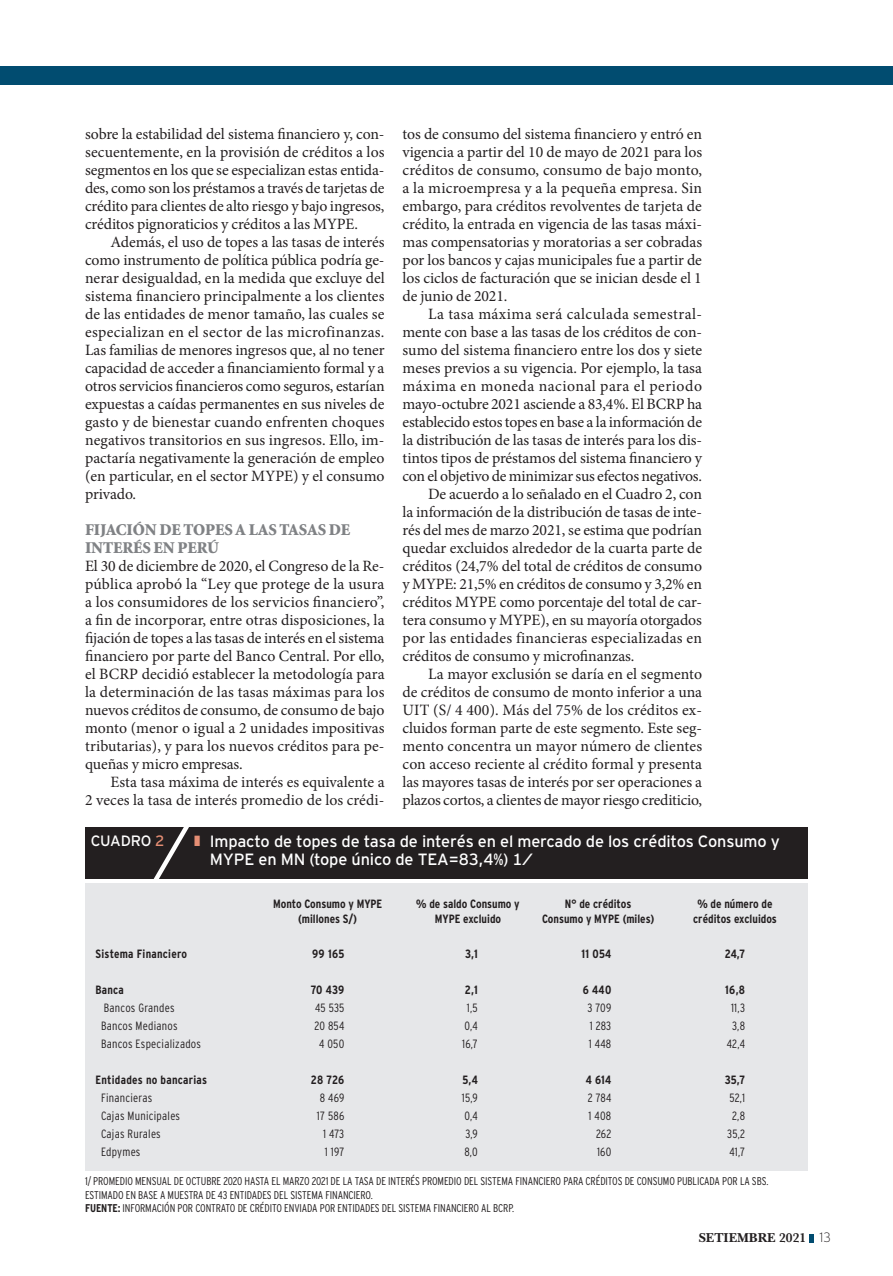
<style>
.page{position:relative;width:893px;height:1276px;background:#fff}
.page>*{position:absolute;margin:0;border:0;box-sizing:border-box;transform-origin:0 0}
.TITULOS_GRISES{font:900 16.5px/18px "Minion Std";letter-spacing:-.005em;color:#808285}
.t1{font:16.35px/18px "Interstate Mono";letter-spacing:-.01em;color:#fff}
.CUERPO_INDENTADO{font:15.75px/18px "Minion Pro";letter-spacing:-.005em;color:#231f20;text-align:justify}
.CUERPO_SIN_INDENTADO{font:15.75px/18px "Minion Pro";color:#231f20;text-align:justify}
.t2{font:15px "Interstate Mono";letter-spacing:-.02em;color:#fff}
.t3{font:13.5px "New Baskerville Bold SC";color:#231f20}
.t4{font:300 condensed 12px "Interstate";letter-spacing:.02em;color:#231f20}
.t5{font:700 condensed 12px/15px "Interstate";color:#231f20;text-align:center}
.t6{font:700 condensed 12px "Interstate";letter-spacing:.02em;color:#231f20}
.t7{font:300 condensed 11.25px "Interstate";letter-spacing:-.01em;color:#231f20}
.s1{color:#e68e74}
.s2{font-weight:700}
.s3{font-family:"Baskerville";font-weight:600}
.s4{font-family:"Interstate";font-weight:200}
</style>
<div class="page">
<svg style="left:809px;top:1234px;width:4px;height:8px"></svg>
<div style="left:0;top:67px;width:893px;height:18px;background:#014c70"></div>
<div style="left:85px;top:883px;width:723px;height:287px;background:#e6e7e9"></div>
<div style="left:85px;top:827px;width:723px;height:51px;background:#231f20"></div>
<svg style="left:154px;top:827px;width:35px;height:51px"></svg>
<p class="CUERPO_INDENTADO" style="left:85px;top:125px;width:301px">sobre la estabilidad del sistema financiero y, con&shy;secuentemente, en la provisión de créditos a los segmentos en los que se especializan estas entida&shy;des, como son los préstamos a través de tarjetas de crédito para clientes de alto riesgo y bajo ingresos, créditos pignoraticios y créditos a las MYPE.</p>
<p class="CUERPO_INDENTADO" style="left:85px;top:233px;width:301px;text-indent:26px">Además, el uso de topes a las tasas de interés como instrumento de política pública podría ge&shy;nerar desigualdad, en la medida que excluye del sistema financiero principalmente a los clientes de las entidades de menor tamaño, las cuales se especializan en el sector de las microfinanzas.<br>Las familias de menores ingresos que, al no tener capacidad de acceder a financiamiento formal y a otros servicios financieros como seguros, estarían expuestas a caídas permanentes en sus niveles de gasto y de bienestar cuando enfrenten choques negativos transitorios en sus ingresos. Ello, im&shy;pactaría negativamente la generación de empleo (en particular, en el sector MYPE) y el consumo privado.</p>
<p class="TITULOS_GRISES" style="left:85px;top:521px;width:267px">FIJACIÓN DE TOPES A LAS TASAS DE<br>INTERÉS EN PERÚ</p>
<p class="CUERPO_SIN_INDENTADO" style="left:85px;top:557px;width:301px">El 30 de diciembre de 2020, el Congreso de la Re&shy;pública aprobó la “Ley que protege de la usura a los consumidores de los servicios financiero”, a fin de incorporar, entre otras disposiciones, la fijación de topes a las tasas de interés en el sistema financiero por parte del Banco Central. Por ello, el BCRP decidió establecer la metodología para la determinación de las tasas máximas para los nuevos créditos de consumo, de consumo de bajo monto (menor o igual a 2 unidades impositivas tributarias), y para los nuevos créditos para pe&shy;queñas y micro empresas.</p>
<p class="CUERPO_INDENTADO" style="left:85px;top:773px;width:301px;text-align:right">Esta tasa máxima de interés es equivalente a<br>2 veces la tasa de interés promedio de los crédi-</p>
<p class="CUERPO_INDENTADO" style="left:403px;top:125px;width:301px">tos de consumo del sistema financiero y entró en vigencia a partir del 10 de mayo de 2021 para los créditos de consumo, consumo de bajo monto, a la microempresa y a la pequeña empresa. Sin embargo, para créditos revolventes de tarjeta de crédito, la entrada en vigencia de las tasas máxi&shy;mas compensatorias y moratorias a ser cobradas por los bancos y cajas municipales fue a partir de los ciclos de facturación que se inician desde el 1 de junio de 2021.</p>
<p class="CUERPO_INDENTADO" style="left:403px;top:305px;width:301px;text-indent:26px">La tasa máxima será calculada semestral&shy;mente con base a las tasas de los créditos de con&shy;sumo del sistema financiero entre los dos y siete meses previos a su vigencia. Por ejemplo, la tasa máxima en moneda nacional para el periodo mayo-octubre 2021 asciende a 83,4%. El BCRP ha establecido estos topes en base a la información de la distribución de las tasas de interés para los dis&shy;tintos tipos de préstamos del sistema financiero y con el objetivo de minimizar sus efectos negativos.</p>
<p class="CUERPO_INDENTADO" style="left:403px;top:485px;width:301px;text-indent:26px">De acuerdo a lo señalado en el Cuadro 2, con la información de la distribución de tasas de inte&shy;rés del mes de marzo 2021, se estima que podrían quedar excluidos alrededor de la cuarta parte de créditos (24,7% del total de créditos de consumo y MYPE: 21,5% en créditos de consumo y 3,2% en créditos MYPE como porcentaje del total de car&shy;tera consumo y MYPE), en su mayoría otorgados por las entidades financieras especializadas en créditos de consumo y microfinanzas.</p>
<p class="CUERPO_INDENTADO" style="left:403px;top:665px;width:301px;text-indent:26px">La mayor exclusión se daría en el segmento de créditos de consumo de monto inferior a una UIT (S/ 4 400). Más del 75% de los créditos ex&shy;cluidos forman parte de este segmento. Este seg&shy;mento concentra un mayor número de clientes con acceso reciente al crédito formal y presenta las mayores tasas de interés por ser operaciones a plazos cortos, a clientes de mayor riesgo crediticio,</p>
<p class="t2" style="left:91px;top:832px;width:75px">CUADRO <span class="s1">2</span></p>
<p class="t1" style="left:210px;top:832px;width:571px">Impacto de topes de tasa de interés en el mercado de los créditos Consumo y<br>MYPE en MN (tope único de TEA=83,4%) 1/</p>
<p class="t5" style="left:273px;top:896px;width:111px">Monto Consumo y MYPE</p>
<p class="t5" style="left:298px;top:911px;width:61px">(millones S/)</p>
<p class="t5" style="left:416px;top:896px;width:105px">% de saldo Consumo y<br>MYPE excluido</p>
<p class="t5" style="left:565px;top:896px;width:68px">N° de créditos</p>
<p class="t5" style="left:697px;top:896px;width:77px">% de número de</p>
<p class="t5" style="left:693px;top:911px;width:85px">créditos excluidos</p>
<p class="t5" style="left:542px;top:911px;width:114px">Consumo y MYPE (miles)</p>
<p class="t6" style="left:96px;top:947px;width:93px">Sistema Financiero</p>
<p class="t5" style="left:312px;top:946px;width:34px">99 165</p>
<p class="t5" style="left:465px;top:946px;width:14px">3,1</p>
<p class="t5" style="left:581px;top:946px;width:31px">11 054</p>
<p class="t5" style="left:725px;top:946px;width:22px">24,7</p>
<p class="t5" style="left:96px;top:982px;width:30px">Banca</p>
<p class="t5" style="left:311px;top:982px;width:35px">70 439</p>
<p class="t5" style="left:465px;top:982px;width:15px">2,1</p>
<p class="t5" style="left:583px;top:982px;width:30px">6 440</p>
<p class="t5" style="left:725px;top:982px;width:21px">16,8</p>
<p class="t4" style="left:104px;top:1001px;width:72px">Bancos Grandes</p>
<p class="t4" style="left:315px;top:1001px;width:31px">45 535</p>
<p class="t4" style="left:467px;top:1001px;width:12px">1,5</p>
<p class="t4" style="left:587px;top:1001px;width:25px">3 709</p>
<p class="t4" style="left:731px;top:1001px;width:16px">11,3</p>
<p class="t4" style="left:101px;top:1019px;width:78px">Bancos Medianos</p>
<p class="t4" style="left:314px;top:1019px;width:31px">20 854</p>
<p class="t4" style="left:464px;top:1019px;width:15px">0,4</p>
<p class="t4" style="left:590px;top:1019px;width:23px">1 283</p>
<p class="t4" style="left:732px;top:1019px;width:14px">3,8</p>
<p class="t4" style="left:101px;top:1037px;width:101px">Bancos Especializados</p>
<p class="t4" style="left:319px;top:1037px;width:27px">4 050</p>
<p class="t4" style="left:462px;top:1037px;width:17px">16,7</p>
<p class="t4" style="left:589px;top:1037px;width:24px">1 448</p>
<p class="t4" style="left:727px;top:1037px;width:20px">42,4</p>
<p class="t6" style="left:96px;top:1073px;width:113px">Entidades no bancarias</p>
<p class="t5" style="left:311px;top:1072px;width:35px">28 726</p>
<p class="t5" style="left:463px;top:1072px;width:17px">5,4</p>
<p class="t5" style="left:586px;top:1072px;width:27px">4 614</p>
<p class="t5" style="left:725px;top:1072px;width:22px">35,7</p>
<p class="t4" style="left:101px;top:1091px;width:53px">Financieras</p>
<p class="t4" style="left:320px;top:1091px;width:26px">8 469</p>
<p class="t4" style="left:462px;top:1091px;width:17px">15,9</p>
<p class="t4" style="left:588px;top:1091px;width:25px">2 784</p>
<p class="t4" style="left:729px;top:1091px;width:17px">52,1</p>
<p class="t4" style="left:101px;top:1109px;width:81px">Cajas Municipales</p>
<p class="t4" style="left:317px;top:1109px;width:29px">17 586</p>
<p class="t4" style="left:464px;top:1109px;width:15px">0,4</p>
<p class="t4" style="left:589px;top:1109px;width:24px">1 408</p>
<p class="t4" style="left:732px;top:1109px;width:15px">2,8</p>
<p class="t4" style="left:101px;top:1127px;width:61px">Cajas Rurales</p>
<p class="t4" style="left:323px;top:1127px;width:23px">1 473</p>
<p class="t4" style="left:465px;top:1127px;width:14px">3,9</p>
<p class="t4" style="left:596px;top:1127px;width:17px">262</p>
<p class="t4" style="left:727px;top:1127px;width:19px">35,2</p>
<p class="t4" style="left:101px;top:1145px;width:41px">Edpymes</p>
<p class="t4" style="left:325px;top:1145px;width:21px">1 197</p>
<p class="t4" style="left:464px;top:1145px;width:15px">8,0</p>
<p class="t4" style="left:597px;top:1145px;width:16px">160</p>
<p class="t4" style="left:729px;top:1145px;width:17px">41,7</p>
<p class="t7" style="left:85px;top:1175px;width:685px">1/ PROMEDIO MENSUAL DE OCTUBRE 2020 HASTA EL MARZO 2021 DE LA TASA DE INTERÉS PROMEDIO DEL SISTEMA FINANCIERO PARA CRÉDITOS DE CONSUMO PUBLICADA POR LA SBS.</p>
<p class="t7" style="left:85px;top:1188px;width:289px">ESTIMADO EN BASE A MUESTRA DE 43 ENTIDADES DEL SISTEMA FINANCIERO.</p>
<p class="t7" style="left:85px;top:1202px;width:431px"><span class="s2">FUENTE:</span> INFORMACIÓN POR CONTRATO DE CRÉDITO ENVIADA POR ENTIDADES DEL SISTEMA FINANCIERO AL BCRP.</p>
<p class="t3" style="left:699px;top:1230px;width:134px">SETIEMBRE <span class="s3">2021</span> <span class="s4">13</span></p>
</div>
